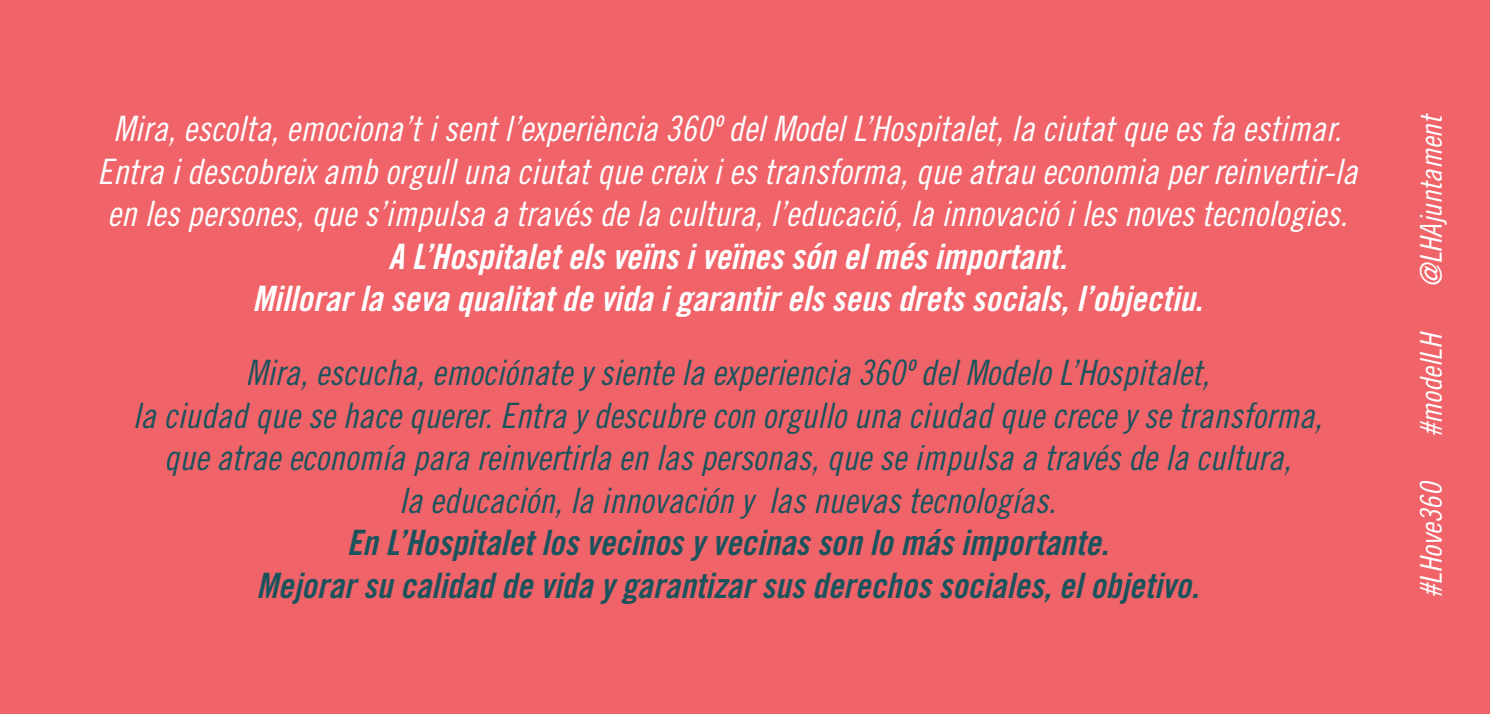
<style>
.page{position:relative;width:1490px;height:714px;background:#f06369}
.page>*{position:absolute;margin:0;border:0;box-sizing:border-box;transform-origin:0 0}
.t1{font:35px/42.5px "Trade Gothic LT Std Cn 18 Obl";color:#1b535d;text-align:center}
.t2{font:35px/42.5px "Trade Gothic LT Std Cn 18 Obl";color:#fff;text-align:center}
.t3{font:35px/42.5px "Trade Gothic LT Std Bd Cn 20 Obl";color:#1b535d;text-align:center}
.t4{font:35px/42.5px "Trade Gothic LT Std Bd Cn 20 Obl";color:#fff;text-align:center}
.t5{font:30px "Trade Gothic LT Std Cn 18 Obl";letter-spacing:-.005em;color:#fff}
</style>
<div class="page">
<p class="t2" style="left:98px;top:108px;width:1262px">Mira, escolta, emociona’t i sent l’experiència 360º del Model L’Hospitalet, la ciutat que es fa estimar.<br>Entra i descobreix amb orgull una ciutat que creix i es transforma, que atrau economia per reinvertir-la en les persones, que s’impulsa a través de la cultura, l’educació, la innovació i les noves tecnologies.</p>
<p class="t4" style="left:253px;top:235px;width:952px">A L’Hospitalet els veïns i veïnes són el més important.<br>Millorar la seva qualitat de vida i garantir els seus drets socials, l’objectiu.</p>
<p class="t1" style="left:133px;top:352px;width:1191px">Mira, escucha, emociónate y siente la experiencia 360º del Modelo L’Hospitalet,<br>la ciudad que se hace querer. Entra y descubre con orgullo una ciudad que crece y se transforma, que atrae economía para reinvertirla en las personas, que se impulsa a través de la cultura,<br>la educación, la innovación y las nuevas tecnologías.</p>
<p class="t3" style="left:256px;top:522px;width:944px">En L’Hospitalet los vecinos y vecinas son lo más importante.<br>Mejorar su calidad de vida y garantizar sus derechos sociales, el objetivo.</p>
<p class="t5" style="left:1413px;top:288px;width:176px;rotate:-90deg">@LHAjuntament</p>
<p class="t5" style="left:1413px;top:437px;width:108px;rotate:-90deg">#modelLH</p>
<p class="t5" style="left:1413px;top:598px;width:119px;rotate:-90deg">#LHove360</p>
</div>
